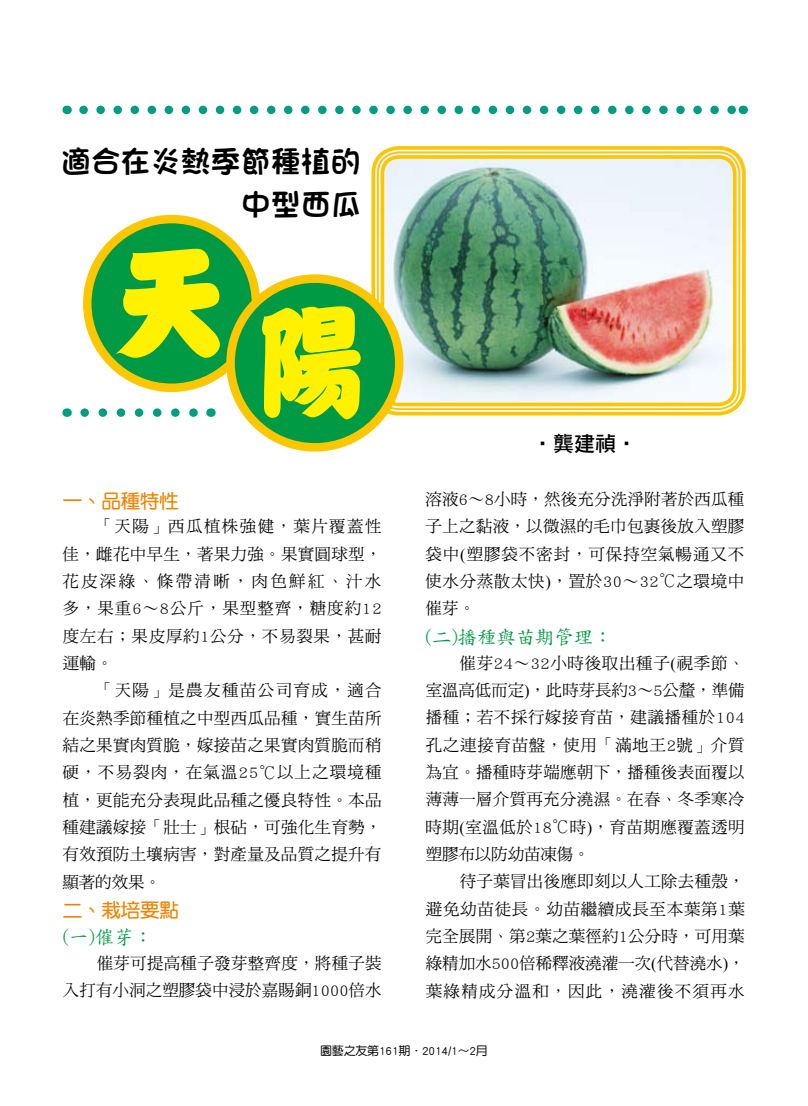
<style>
.page{position:relative;width:808px;height:1106px;background:#fff}
.page>*{position:absolute;margin:0;border:0;box-sizing:border-box;transform-origin:0 0}
.t1{font:125.1px "DFPG Su Mo W12 MP BF";color:#fff100}
.t2{font:30px/43.5px "DF Fang Yuan Std W7";color:#000;text-align:right}
.t3{font:21px "DF Hei Std W7";color:#000}
.t4{font:19.5px "DF Kai Shu Std W5";letter-spacing:-.005em;color:#094}
.t5{font:19.5px "DF Yuan Std W7";letter-spacing:-.005em;color:#f08300}
.t6{font:16.5px/27.3px "DF Ming Std W5";letter-spacing:.02em;color:#000;text-align:justify}
.t7{font:12px "DF Yuan Std W5";letter-spacing:-.015em;color:#000}
.s1{font-family:"DF Ming Std W3"}
.s2{font-family:"Adobe Ming Std";font-weight:300}
.s3{font-family:"Times New Roman"}
</style>
<div class="page">
<img style="left:376px;top:151px;width:370px;height:264px">
<div style="left:371px;top:146px;width:375px;height:269px;border:4px solid #fcc700;border-radius:26px"></div>
<div style="left:377px;top:151px;width:363px;height:259px;border:2px solid #fcc700;border-radius:21px"></div>
<div style="left:381px;top:155px;width:355px;height:251px;border:4px solid #fcc700;border-radius:17px"></div>
<div style="left:87px;top:219px;width:169px;height:169px;background:#094;border-radius:50%"></div>
<div style="left:83px;top:215px;width:177px;height:177px;border:9px solid #fcc700;border-radius:50%"></div>
<div style="left:231px;top:279px;width:168px;height:168px;background:#094;border-radius:50%"></div>
<div style="left:226px;top:274px;width:177px;height:177px;border:9px solid #fcc700;border-radius:50%"></div>
<svg style="left:84px;top:106px;width:650px;height:8px"></svg>
<svg style="left:85px;top:408px;width:113px;height:9px"></svg>
<h2 class="t2" style="left:61px;top:139px;width:302px">適合在炎熱季節種植的中型西瓜</h2>
<h1 class="t1" style="left:108px;top:239px;width:127px">天</h1>
<h1 class="t1" style="left:249px;top:299px;width:127px">陽</h1>
<p class="t5" style="left:63px;top:490px;width:118px">一、品種特性</p>
<p class="t6" style="left:63px;top:512px;width:321px;text-indent:34px"><span class="s1">「</span>天陽<span class="s1">」</span>西瓜植株強健<span class="s1">，</span>葉片覆蓋性佳<span class="s1">，</span>雌花中早生<span class="s1">，</span>著果力強<span class="s1">。</span>果實圓球型<span class="s1">，</span>花皮深綠<span class="s1">、</span>條帶清晰<span class="s1">，</span>肉色鮮紅<span class="s1">、</span>汁水多<span class="s1">，</span>果重6<span class="s1">∼</span>8公斤<span class="s1">，</span>果型整齊<span class="s1">，</span>糖度約12度左右<span class="s1">；</span>果皮厚約1公分<span class="s1">，</span>不易裂果<span class="s1">，</span>甚耐運輸<span class="s1">。</span></p>
<p class="t6" style="left:63px;top:676px;width:321px;text-indent:34px"><span class="s1">「</span>天陽<span class="s1">」</span>是農友種苗公司育成<span class="s1">，</span>適合在炎熱季節種植之中型西瓜品種<span class="s1">，</span>實生苗所結之果實肉質脆<span class="s1">，</span>嫁接苗之果實肉質脆而稍硬<span class="s1">，</span>不易裂肉<span class="s1">，</span>在氣溫25<span class="s2">℃</span>以上之環境種植<span class="s1">，</span>更能充分表現此品種之優良特性<span class="s1">。</span>本品種建議嫁接<span class="s1">「</span>壯士<span class="s1">」</span>根砧<span class="s1">，</span>可強化生育勢<span class="s1">，</span>有效預防土壤病害<span class="s1">，</span>對產量及品質之提升有顯著的效果<span class="s1">。</span></p>
<p class="t5" style="left:63px;top:899px;width:118px">二、栽培要點</p>
<p class="t4" style="left:63px;top:926px;width:92px">(一)催芽：</p>
<p class="t6" style="left:63px;top:949px;width:320px;text-align:right">催芽可提高種子發芽整齊度<span class="s1">，</span>將種子裝<br>入打有小洞之塑膠袋中浸於嘉賜銅1000倍水</p>
<p class="t3" style="left:532px;top:431px;width:106px">‧龔建禎‧</p>
<p class="t6" style="left:425px;top:485px;width:321px">溶液6<span class="s1">∼</span>8小時<span class="s1">，</span>然後充分洗淨附著於西瓜種子上之黏液<span class="s1">，</span>以微濕的毛巾包裹後放入塑膠袋中<span class="s3">(</span>塑膠袋不密封<span class="s1">，</span>可保持空氣暢通又不使水分蒸散太快<span class="s3">)</span><span class="s1">，</span>置於30<span class="s1">∼</span>32<span class="s2">℃</span>之環境中催芽<span class="s1">。</span></p>
<p class="t4" style="left:426px;top:626px;width:189px">(二)播種與苗期管理：</p>
<p class="t6" style="left:426px;top:649px;width:320px;text-indent:34px">催芽24<span class="s1">∼</span>32小時後取出種子<span class="s3">(</span>視季節<span class="s1">、</span>室溫高低而定<span class="s3">)</span><span class="s1">，</span>此時芽長約3<span class="s1">∼</span>5公釐<span class="s1">，</span>準備播種<span class="s1">；</span>若不採行嫁接育苗<span class="s1">，</span>建議播種於104孔之連接育苗盤<span class="s1">，</span>使用<span class="s1">「</span>滿地王2號<span class="s1">」</span>介質為宜<span class="s1">。</span>播種時芽端應朝下<span class="s1">，</span>播種後表面覆以薄薄一層介質再充分澆濕<span class="s1">。</span>在春<span class="s1">、</span>冬季寒冷時期<span class="s3">(</span>室溫低於18<span class="s2">℃</span>時<span class="s3">)</span><span class="s1">，</span>育苗期應覆蓋透明塑膠布以防幼苗凍傷<span class="s1">。</span></p>
<p class="t6" style="left:426px;top:867px;width:321px;text-indent:34px">待子葉冒出後應即刻以人工除去種殼<span class="s1">，</span>避免幼苗徒長<span class="s1">。</span>幼苗繼續成長至本葉第1葉完全展開<span class="s1">、</span>第2葉之葉徑約1公分時<span class="s1">，</span>可用葉綠精加水500倍稀釋液澆灌一次<span class="s3">(</span>代替澆水<span class="s3">)</span><span class="s1">，</span>葉綠精成分溫和<span class="s1">，</span>因此<span class="s1">，</span>澆灌後不須再水</p>
<p class="t7" style="left:320px;top:1043px;width:169px">園藝之友第161期．2014/1～2月</p>
</div>
